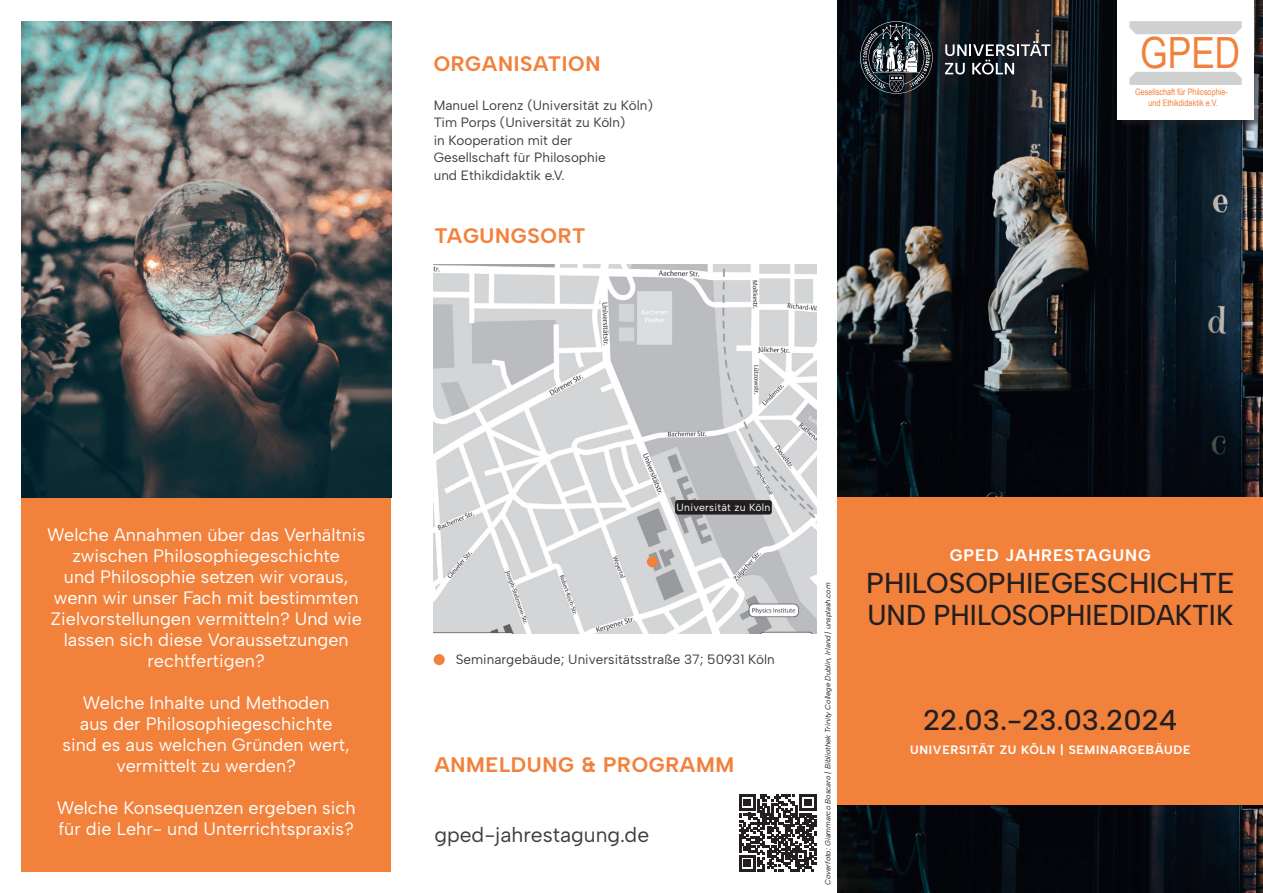
<style>
.page{position:relative;width:1263px;height:893px;background:#fff}
.page>*{position:absolute;margin:0;border:0;box-sizing:border-box;transform-origin:0 0}
.t1{font:43.05px "Arial Narrow";color:#f2813c}
.t2{font:500 28.8px/32px "Albert Sans";color:#231f20}
.t3{font:700 21px "Albert Sans";letter-spacing:.03em;color:#f2813c}
.t4{font:21px "Albert Sans";color:#3e3e3f}
.t5{font:18px/21px "Albert Sans";color:#fff;text-align:center}
.t6{font:700 16.65px "Albert Sans";letter-spacing:.055em;color:#fff}
.t7{font:13.5px/17.5px "Albert Sans";color:#3e3e3f}
.t8{font:700 12.15px "Albert Sans";letter-spacing:.055em;color:#fff}
.t9{font:10.5px "Albert Sans";letter-spacing:.025em;color:#fff}
.t10{font:8.85px/10.2px "Arial Narrow";color:#f2813c;text-align:center}
.t11{font:italic 7.5px "Albert Sans";color:#231f20}
</style>
<div class="page">
<div style="left:21px;top:497px;width:370px;height:375px;background:#f2813c"></div>
<img style="left:434px;top:264px;width:382px;height:369px">
<div style="left:676px;top:501px;width:95px;height:13px;background:#231f20;border-radius:2px"></div>
<div style="left:675px;top:500px;width:97px;height:15px;border:2px solid #231f20;border-radius:2px"></div>
<img style="left:838px;top:0;width:425px;height:497px">
<svg style="left:739px;top:794px;width:77px;height:77px"></svg>
<div style="left:1119px;top:0;width:143px;height:128px;background:#231f20;opacity:.5"></div>
<div style="left:1117px;top:0;width:136px;height:119px;background:#fff"></div>
<svg style="left:1129px;top:21px;width:113px;height:13px"></svg>
<svg style="left:1129px;top:72px;width:113px;height:13px"></svg>
<div style="left:838px;top:497px;width:425px;height:308px;background:#f2813c"></div>
<img style="left:838px;top:805px;width:425px;height:88px">
<div style="left:434px;top:654px;width:11px;height:11px;background:#f2813c;border-radius:50%"></div>
<div style="left:647px;top:556px;width:11px;height:11px;background:#f2813c;border-radius:50%"></div>
<img style="left:21px;top:21px;width:370px;height:476px">
<img style="left:1208px;top:844px;width:19px;height:22px">
<svg style="left:945px;top:41px;width:105px;height:34px;background:#484c51"></svg>
<svg style="left:860px;top:21px;width:73px;height:73px;background:#3d4348"></svg>
<p class="t3" style="left:434px;top:51px;width:168px">ORGANISATION</p>
<p class="t7" style="left:434px;top:96px;width:221px">Manuel Lorenz (Universität zu Köln)<br>Tim Porps (Universität zu Köln)<br>in Kooperation mit der<br>Gesellschaft für Philosophie<br>und Ethikdidaktik e.V.</p>
<p class="t3" style="left:434px;top:223px;width:153px">TAGUNGSORT</p>
<h1 class="t1" style="left:1140px;top:21px;width:102px">GPED</h1>
<p class="t10" style="left:1135px;top:87px;width:94px">Gesellschaft für Philosophie&shy;und Ethikdidaktik e.V.</p>
<p class="t5" style="left:47px;top:524px;width:319px">Welche Annahmen über das Verhältnis zwischen Philosophiegeschichte<br>und Philosophie setzen wir voraus, wenn wir unser Fach mit bestimmten Zielvorstellungen vermitteln? Und wie lassen sich diese Voraussetzungen rechtfertigen?</p>
<p class="t5" style="left:63px;top:692px;width:289px">Welche Inhalte und Methoden<br>aus der Philosophiegeschichte sind es aus welchen Gründen wert, vermittelt zu werden?</p>
<p class="t5" style="left:57px;top:797px;width:300px;text-align:left">Welche Konsequenzen ergeben sich für die Lehr- und Unterrichtspraxis?</p>
<p class="t9" style="left:677px;top:501px;width:95px">Universität zu Köln</p>
<p class="t7" style="left:456px;top:651px;width:320px">Seminargebäude; Universitätsstraße 37; 50931 Köln</p>
<p class="t3" style="left:434px;top:752px;width:301px">ANMELDUNG &amp; PROGRAMM</p>
<p class="t4" style="left:434px;top:822px;width:216px">gped-jahrestagung.de</p>
<p class="t11" style="left:823px;top:885px;width:304px;rotate:-90deg">Coverfoto: Giammarco Boscaro | Bibliothek Trinity College Dublin, Irland | unsplash.com</p>
<p class="t6" style="left:950px;top:545px;width:202px">GPED JAHRESTAGUNG</p>
<h2 class="t2" style="left:866px;top:567px;width:370px">PHILOSOPHIEGESCHICHTE<br>UND PHILOSOPHIEDIDAKTIK</h2>
<h2 class="t2" style="left:923px;top:704px;width:256px">22.03.-23.03.2024</h2>
<p class="t8" style="left:910px;top:742px;width:282px">UNIVERSITÄT ZU KÖLN | SEMINARGEBÄUDE</p>
</div>
